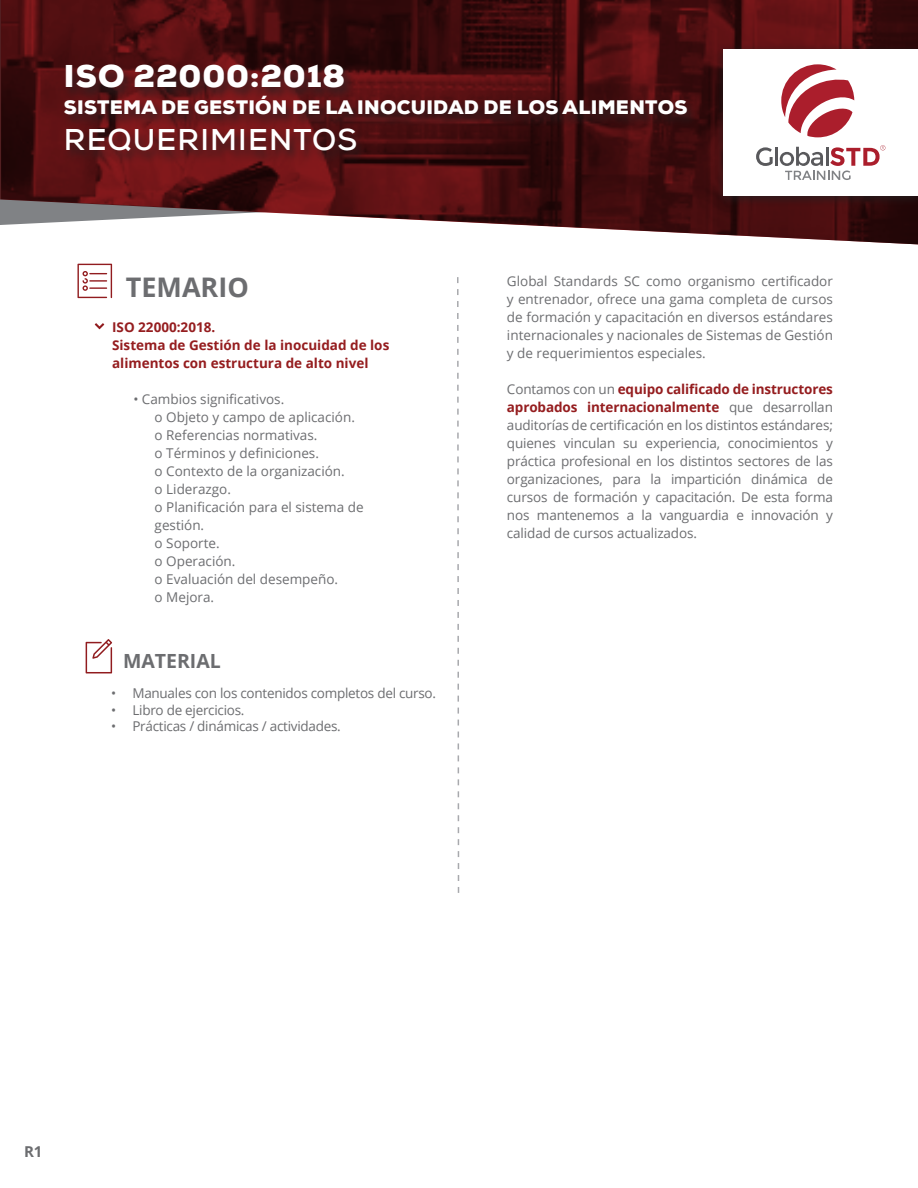
<style>
.page{position:relative;width:918px;height:1188px;background:#fff}
.page>*{position:absolute;margin:0;border:0;box-sizing:border-box;transform-origin:0 0}
.t1{font:900 31.5px "Nexa";letter-spacing:.025em;color:#fff}
.t2{font:700 30px "Nexa";letter-spacing:.04em;color:#fff}
.t3{font:700 27px "Open Sans";color:#6c6d70}
.t4{font:900 19.5px "Nexa";letter-spacing:.015em;color:#fff}
.t5{font:700 19.5px "Open Sans";color:#6c6d70}
.t6{font:700 15px "Open Sans";color:#6c6d70}
.t7{font:13.5px/18px "Open Sans";color:#6c6d70;text-align:justify}
.t8{font:13.5px "Open Sans";letter-spacing:-.02em;color:#6c6d70}
.t9{font:700 13.5px/18px "Open Sans";color:#951d1f}
.s1{font-weight:700;color:#951d1f}
</style>
<div class="page">
<svg style="left:0;top:0;width:918px;height:244px;background:#623032"></svg>
<div style="left:715px;top:43px;width:203px;height:164px;background:#231f20;opacity:.75"></div>
<div style="left:723px;top:49px;width:195px;height:147px;background:#fff"></div>
<svg style="left:756px;top:147px;width:17px;height:19px"></svg>
<hr style="left:775px;top:147px;width:3px;height:19px;background:#59595c">
<svg style="left:781px;top:64px;width:73px;height:73px"></svg>
<svg style="left:780px;top:145px;width:105px;height:35px"></svg>
<svg style="left:95px;top:323px;width:9px;height:6px"></svg>
<svg style="left:457px;top:277px;width:3px;height:616px"></svg>
<svg style="left:77px;top:264px;width:35px;height:34px"></svg>
<svg style="left:86px;top:639px;width:26px;height:34px"></svg>
<div style="left:61px;top:63px;width:637px;height:102px;background:#231f20;opacity:.75"></div>
<p class="t1" style="left:64px;top:56px;width:283px">ISO 22000:2018</p>
<p class="t4" style="left:64px;top:95px;width:625px">SISTEMA DE GESTIÓN DE LA INOCUIDAD DE LOS ALIMENTOS</p>
<p class="t2" style="left:64px;top:121px;width:295px">REQUERIMIENTOS</p>
<p class="t3" style="left:126px;top:268px;width:125px">TEMARIO</p>
<p class="t9" style="left:112px;top:318px;width:105px">ISO 22000:2018.</p>
<p class="t9" style="left:112px;top:336px;width:279px">Sistema de Gestión de la inocuidad de los alimentos con estructura de alto nivel</p>
<p class="t7" style="left:133px;top:390px;width:152px">• Cambios significativos.</p>
<p class="t7" style="left:155px;top:408px;width:202px">o Objeto y campo de aplicación.</p>
<p class="t7" style="left:155px;top:426px;width:164px">o Referencias normativas.</p>
<p class="t7" style="left:155px;top:444px;width:166px">o Términos y definiciones.</p>
<p class="t7" style="left:155px;top:462px;width:192px">o Contexto de la organización.</p>
<p class="t7" style="left:155px;top:480px;width:78px">o Liderazgo.</p>
<p class="t7" style="left:155px;top:498px;width:210px">o Planificación para el sistema de gestión.</p>
<p class="t7" style="left:155px;top:534px;width:67px">o Soporte.</p>
<p class="t7" style="left:155px;top:552px;width:82px">o Operación.</p>
<p class="t7" style="left:155px;top:570px;width:185px">o Evaluación del desempeño.</p>
<p class="t7" style="left:155px;top:588px;width:61px">o Mejora.</p>
<p class="t5" style="left:123px;top:647px;width:99px">MATERIAL</p>
<p class="t8" style="left:111px;top:684px;width:326px">• Manuales con los contenidos completos del curso.</p>
<p class="t8" style="left:111px;top:700px;width:135px">• Libro de ejercicios.</p>
<p class="t8" style="left:111px;top:717px;width:231px">• Prácticas / dinámicas / actividades.</p>
<p class="t7" style="left:507px;top:272px;width:327px">Global Standards SC como organismo certificador y entrenador, ofrece una gama completa de cursos de formación y capacitación en diversos estándares internacionales y nacionales de Sistemas de Gestión y de requerimientos especiales.</p>
<p class="t7" style="left:507px;top:380px;width:328px">Contamos con un <span class="s1">equipo calificado de instructores aprobados internacionalmente</span> que desarrollan auditorías de certificación en los distintos estándares; quienes vinculan su experiencia, conocimientos y práctica profesional en los distintos sectores de las organizaciones, para la impartición dinámica de cursos de formación y capacitación. De esta forma nos mantenemos a la vanguardia e innovación y calidad de cursos actualizados.</p>
<p class="t6" style="left:24px;top:1141px;width:20px">R1</p>
</div>
